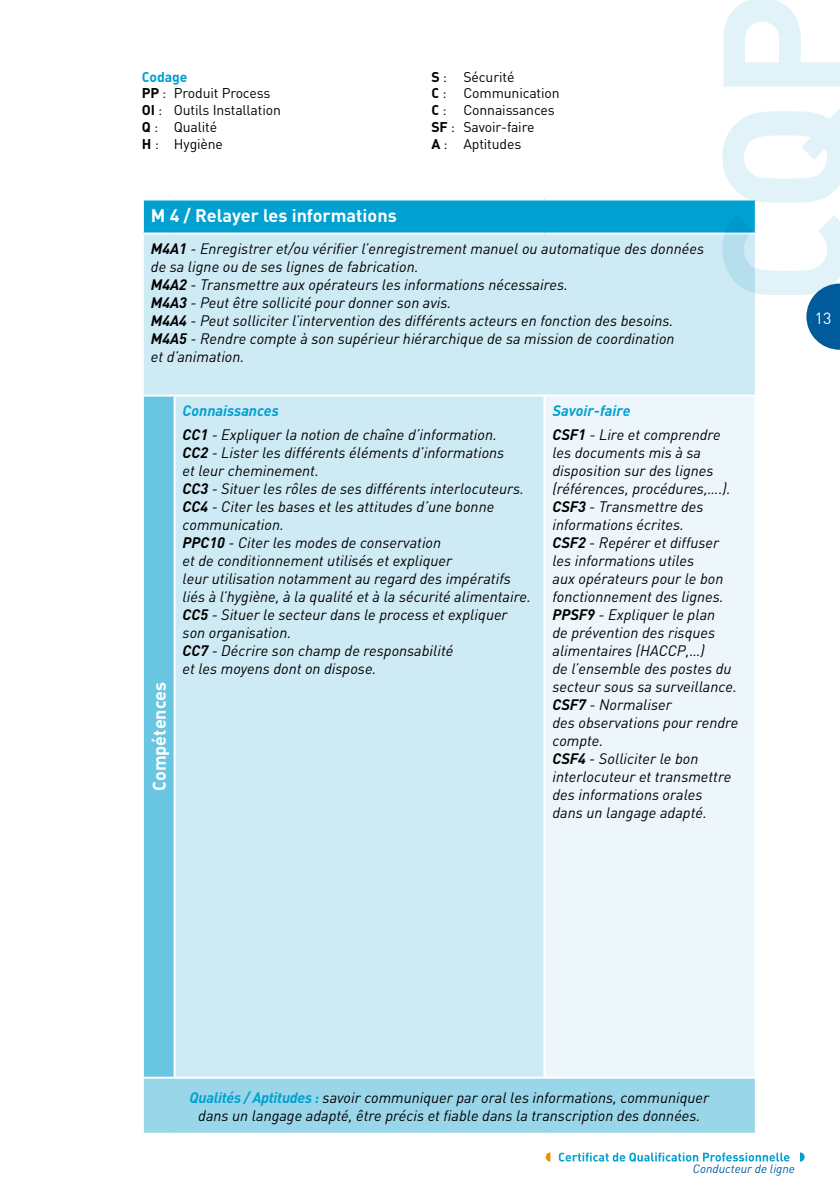
<style>
.page{position:relative;width:840px;height:1191px;background:#fff}
.page>*{position:absolute;margin:0;border:0;box-sizing:border-box;transform-origin:0 0}
.t1{font:700 18px "DIN";color:#fff}
.t2{font:16px "DIN";color:#fff}
.t3{font:italic 15px/18px "DIN";color:#000}
.t4{font:14px/16.8px "DIN";letter-spacing:-.01em;color:#000}
.t5{font:italic 12px "DIN";color:#005b9a}
.s1{font-weight:700;color:#00a0d1}
.s2{font-weight:700}
</style>
<div class="page">
<svg style="left:722px;top:0;width:117px;height:350px"></svg>
<svg style="left:545px;top:1152px;width:5px;height:9px"></svg>
<svg style="left:800px;top:1152px;width:4px;height:9px"></svg>
<svg style="left:558px;top:1152px;width:231px;height:9px"></svg>
<div style="left:143px;top:199px;width:612px;height:34px;background:#00a0d1"></div>
<div style="left:144px;top:234px;width:610px;height:842px;background:#ceeaf4"></div>
<div style="left:143px;top:395px;width:31px;height:682px;background:#69c6e2"></div>
<div style="left:544px;top:395px;width:211px;height:682px;background:#edf7fb"></div>
<div style="left:143px;top:1077px;width:612px;height:56px;background:#9ad6ea"></div>
<hr style="left:142px;top:198px;width:32px;height:2px;background:#fff">
<hr style="left:142px;top:200px;width:2px;height:32px;background:#fff">
<hr style="left:174px;top:198px;width:370px;height:2px;background:#fff">
<hr style="left:544px;top:198px;width:212px;height:2px;background:#fff">
<hr style="left:754px;top:200px;width:2px;height:32px;background:#fff">
<hr style="left:142px;top:232px;width:32px;height:2px;background:#fff">
<hr style="left:174px;top:232px;width:370px;height:2px;background:#fff">
<hr style="left:544px;top:232px;width:212px;height:2px;background:#fff">
<hr style="left:754px;top:234px;width:2px;height:160px;background:#fff">
<hr style="left:142px;top:394px;width:32px;height:2px;background:#fff">
<hr style="left:142px;top:396px;width:2px;height:680px;background:#fff">
<hr style="left:174px;top:394px;width:370px;height:2px;background:#fff">
<hr style="left:173px;top:396px;width:2px;height:680px;background:#fff">
<hr style="left:544px;top:394px;width:212px;height:2px;background:#fff">
<hr style="left:543px;top:396px;width:2px;height:680px;background:#fff">
<hr style="left:754px;top:396px;width:2px;height:680px;background:#fff">
<hr style="left:142px;top:1076px;width:32px;height:2px;background:#fff">
<hr style="left:142px;top:1078px;width:2px;height:54px;background:#fff">
<hr style="left:174px;top:1076px;width:370px;height:2px;background:#fff">
<hr style="left:544px;top:1076px;width:212px;height:2px;background:#fff">
<hr style="left:754px;top:1078px;width:2px;height:54px;background:#fff">
<hr style="left:142px;top:1132px;width:32px;height:2px;background:#fff">
<hr style="left:174px;top:1132px;width:370px;height:2px;background:#fff">
<hr style="left:544px;top:1132px;width:212px;height:2px;background:#fff">
<p class="t4" style="left:142px;top:68px;width:140px"><span class="s1">Codage<br></span><span class="s2">PP</span> : Produit Process<br><span class="s2">OI</span> : Outils Installation<br><span class="s2">Q</span> : Qualité<br><span class="s2">H</span> : Hygiène</p>
<p class="t4" style="left:431px;top:68px;width:130px"><span class="s2">S</span> : Sécurité<br><span class="s2">C</span> : Communication<br><span class="s2">C</span> : Connaissances<br><span class="s2">SF</span> : Savoir-faire<br><span class="s2">A</span> : Aptitudes</p>
<p class="t1" style="left:151px;top:204px;width:247px">M 4 / Relayer les informations</p>
<p class="t3" style="left:151px;top:239px;width:554px"><span class="s2">M4A1</span> - Enregistrer et/ou vérifier l’enregistrement manuel ou automatique des données de sa ligne ou de ses lignes de fabrication.<br><span class="s2">M4A2</span> - Transmettre aux opérateurs les informations nécessaires.<br><span class="s2">M4A3</span> - Peut être sollicité pour donner son avis.<br><span class="s2">M4A4</span> - Peut solliciter l’intervention des différents acteurs en fonction des besoins.<br><span class="s2">M4A5</span> - Rendre compte à son supérieur hiérarchique de sa mission de coordination<br>et d’animation.</p>
<p class="t1" style="left:147px;top:791px;width:111px;rotate:-90deg">Compétences</p>
<p class="t3" style="left:182px;top:398px;width:316px;line-height:23.6px"><span class="s1">Connaissances<br></span><span class="s2">CC1</span> - Expliquer la notion de chaîne d’information.</p>
<p class="t3" style="left:182px;top:443px;width:349px"><span class="s2">CC2</span> - Lister les différents éléments d’informations<br>et leur cheminement.<br><span class="s2">CC3</span> - Situer les rôles de ses différents interlocuteurs.<br><span class="s2">CC4</span> - Citer les bases et les attitudes d’une bonne communication.<br><span class="s2">PPC10</span> - Citer les modes de conservation<br>et de conditionnement utilisés et expliquer<br>leur utilisation notamment au regard des impératifs liés à l’hygiène, à la qualité et à la sécurité alimentaire.<br><span class="s2">CC5</span> - Situer le secteur dans le process et expliquer son organisation.<br><span class="s2">CC7</span> - Décrire son champ de responsabilité<br>et les moyens dont on dispose.</p>
<p class="t3" style="left:552px;top:398px;width:170px;line-height:23.6px"><span class="s1">Savoir-faire<br></span><span class="s2">CSF1</span> - Lire et comprendre</p>
<p class="t3" style="left:552px;top:443px;width:187px">les documents mis à sa disposition sur des lignes (références, procédures,….).<br><span class="s2">CSF3</span> - Transmettre des informations écrites.<br><span class="s2">CSF2</span> - Repérer et diffuser les informations utiles<br>aux opérateurs pour le bon fonctionnement des lignes.<br><span class="s2">PPSF9</span> - Expliquer le plan<br>de prévention des risques alimentaires (HACCP,…)<br>de l’ensemble des postes du secteur sous sa surveillance.<br><span class="s2">CSF7</span> - Normaliser<br>des observations pour rendre compte.<br><span class="s2">CSF4</span> - Solliciter le bon interlocuteur et transmettre des informations orales<br>dans un langage adapté.</p>
<p class="t2" style="left:814px;top:308px;width:18px">13</p>
<p class="t3" style="left:189px;top:1088px;width:520px;text-align:center"><span class="s1">Qualités / Aptitudes :</span> savoir communiquer par oral les informations, communiquer dans un langage adapté, être précis et fiable dans la transcription des données.</p>
<p class="t5" style="left:692px;top:1161px;width:103px">Conducteur de ligne</p>
</div>
